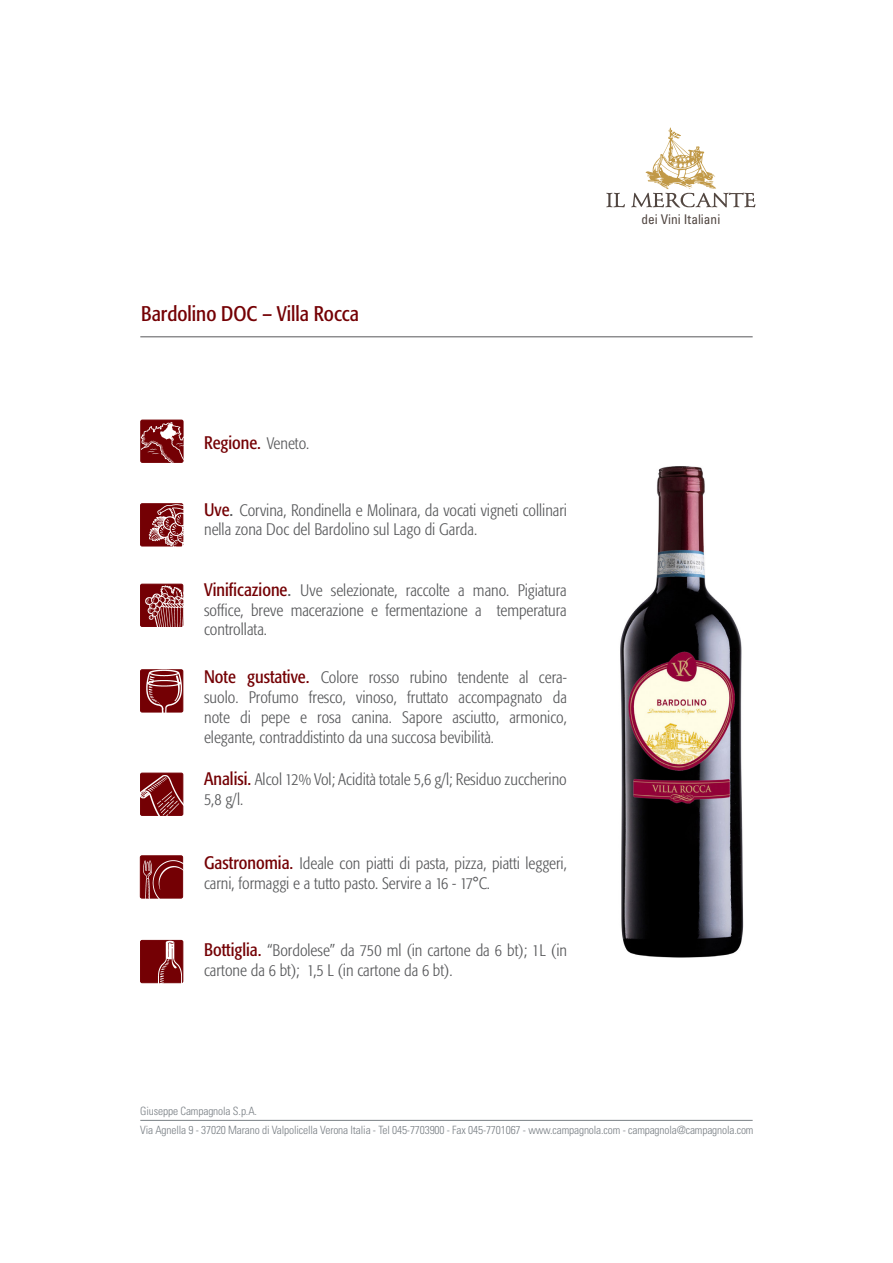
<style>
.page{position:relative;width:893px;height:1263px;background:#fff}
.page>*{position:absolute;margin:0;border:0;box-sizing:border-box;transform-origin:0 0}
.t1{font:condensed 21px "Formata";color:#740004}
.t2{font:condensed 18px "Formata";color:#740004}
.t3{font:300 condensed 16.5px/19.8px "Formata";color:#57585a}
.t4{font:condensed 13.35px "Univers LT Std";color:#504540}
.t5{font:300 condensed 11.4px "Univers";letter-spacing:-.01em;color:#797f84}
.s1{font-weight:300;font-size:16.5px;color:#57585a}
.s2{font-weight:400;font-size:18px;color:#740004}
.s3{font-weight:400;font-size:18px}
</style>
<div class="page">
<div style="left:141px;top:420px;width:42px;height:43px;border:1px solid #740004;border-radius:2px"></div>
<img style="left:141px;top:422px;width:43px;height:41px">
<img style="left:160px;top:423px;width:17px;height:17px">
<div style="left:141px;top:670px;width:42px;height:42px;background:#740004;border-radius:2px"></div>
<div style="left:140px;top:669px;width:43px;height:43px;border:1px solid #740004;border-radius:2px"></div>
<img style="left:147px;top:670px;width:37px;height:43px">
<div style="left:140px;top:773px;width:43px;height:43px;border:1px solid #740004;border-radius:2px"></div>
<img style="left:140px;top:774px;width:44px;height:42px">
<div style="left:140px;top:856px;width:43px;height:42px;background:#740004;border-radius:2px"></div>
<div style="left:140px;top:855px;width:43px;height:43px;border:1px solid #740004;border-radius:2px"></div>
<img style="left:144px;top:859px;width:40px;height:40px">
<div style="left:141px;top:940px;width:42px;height:43px;background:#740004;border-radius:2px"></div>
<div style="left:140px;top:940px;width:43px;height:43px;border:1px solid #740004;border-radius:2px"></div>
<img style="left:155px;top:941px;width:29px;height:43px">
<div style="left:141px;top:504px;width:42px;height:42px;background:#740004;border-radius:2px"></div>
<div style="left:140px;top:503px;width:43px;height:43px;border:1px solid #740004;border-radius:2px"></div>
<img style="left:148px;top:503px;width:36px;height:44px">
<div style="left:141px;top:584px;width:42px;height:42px;background:#740004;border-radius:2px"></div>
<div style="left:140px;top:584px;width:43px;height:43px;border:1px solid #740004;border-radius:2px"></div>
<img style="left:146px;top:585px;width:38px;height:42px">
<hr style="left:140px;top:1120px;width:613px;height:1px;background:#797f84">
<hr style="left:140px;top:337px;width:613px;height:1px;background:#57585a">
<svg style="left:606px;top:193px;width:19px;height:14px"></svg>
<svg style="left:631px;top:128px;width:124px;height:80px"></svg>
<img style="left:620px;top:466px;width:124px;height:492px">
<p class="t1" style="left:141px;top:301px;width:219px">Bardolino DOC – Villa Rocca</p>
<p class="t2" style="left:204px;top:432px;width:107px">Regione. <span class="s1">Veneto.</span></p>
<p class="t3" style="left:204px;top:501px;width:364px"><span class="s2">Uve</span><span class="s3">.</span> Corvina, Rondinella e Molinara, da vocati vigneti collinari nella zona Doc del Bardolino sul Lago di Garda.</p>
<p class="t3" style="left:204px;top:581px;width:364px"><span class="s2">Vinificazione</span><span class="s3">.</span> Uve selezionate, raccolte a mano. Pigiatura</p>
<p class="t3" style="left:204px;top:600px;width:364px">soffice, breve macerazione e fermentazione a temperatura</p>
<p class="t3" style="left:204px;top:620px;width:64px">controllata.</p>
<p class="t3" style="left:204px;top:668px;width:364px;text-align:justify"><span class="s2">Note gustative.</span> Colore rosso rubino tendente al cera&shy;suolo. Profumo fresco, vinoso, fruttato accompagnato da note di pepe e rosa canina. Sapore asciutto, armonico,</p>
<p class="t3" style="left:204px;top:727px;width:291px">elegante, contraddistinto da una succosa bevibilità.</p>
<p class="t3" style="left:204px;top:770px;width:364px"><span class="s2">Analisi.</span> Alcol 12% Vol; Acidità totale 5,6 g/l; Residuo zuccherino<br>5,8 g/l.</p>
<p class="t3" style="left:204px;top:854px;width:364px"><span class="s2">Gastronomia.</span> Ideale con piatti di pasta, pizza, piatti leggeri, carni, formaggi e a tutto pasto. Servire a 16 - 17°C.</p>
<p class="t3" style="left:204px;top:940px;width:364px"><span class="s2">Bottiglia.</span> “Bordolese” da 750 ml (in cartone da 6 bt); 1L (in cartone da 6 bt); 1,5 L (in cartone da 6 bt).</p>
<p class="t4" style="left:642px;top:210px;width:80px">dei Vini Italiani</p>
<p class="t5" style="left:140px;top:1104px;width:118px">Giuseppe Campagnola S.p.A.</p>
<p class="t5" style="left:140px;top:1123px;width:615px">Via Agnella 9 - 37020 Marano di Valpolicella Verona Italia - Tel 045-7703900 - Fax 045-7701067 - www.campagnola.com - campagnola@campagnola.com</p>
</div>
